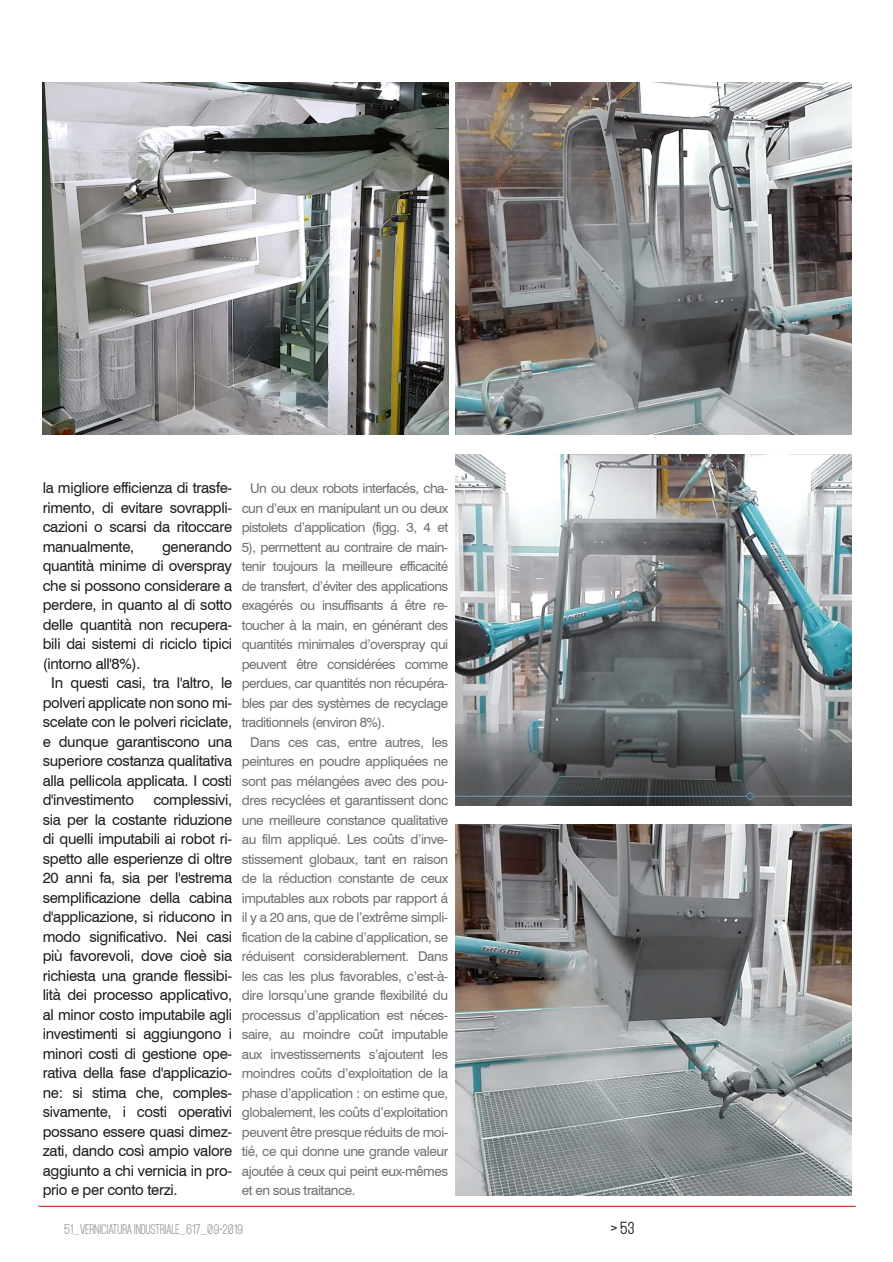
<style>
.page{position:relative;width:893px;height:1262px;background:#fff}
.page>*{position:absolute;margin:0;border:0;box-sizing:border-box;transform-origin:0 0}
.TESTO_ITA{font:15px/19.5px "Swiss 721 BT";letter-spacing:-.02em;color:#1d1d1b;text-align:justify}
.Numero_Pagina_DX{font:15px "Mohave";color:#1d1d1b}
.TESTO_ENG{font:13.5px/19.5px "Swiss 721 BT";letter-spacing:-.035em;color:#70706f;text-align:justify}
.t1{font:12px "Mohave";letter-spacing:-.03em;color:#9d9d9d}
</style>
<div class="page">
<hr style="left:38px;top:1206px;width:817px;height:1px;background:#c00e0e">
<img style="left:43px;top:83px;width:405px;height:351px">
<img style="left:455px;top:83px;width:396px;height:351px">
<img style="left:455px;top:454px;width:396px;height:351px">
<img style="left:455px;top:824px;width:396px;height:371px">
<p class="TESTO_ITA" style="left:43px;top:478px;width:191px">la migliore efficienza di trasfe&shy;rimento, di evitare sovrappli&shy;cazioni o scarsi da ritoccare manualmente,</p>
<p class="TESTO_ITA" style="left:43px;top:536px;width:191px;text-indent:119px">generando quantità minime di overspray che si possono considerare a perdere, in quanto al di sotto delle quantità non recupera&shy;bili dai sistemi di riciclo tipici (intorno all'8%).</p>
<p class="TESTO_ITA" style="left:43px;top:673px;width:191px;text-indent:9px">In questi casi, tra l'altro, le polveri applicate non sono mi&shy;scelate con le polveri riciclate, e dunque garantiscono una superiore costanza qualitativa alla pellicola applicata. I costi d'investimento</p>
<p class="TESTO_ITA" style="left:43px;top:790px;width:191px;text-indent:110px">complessivi, sia per la costante riduzione di quelli imputabili ai robot ri&shy;spetto alle esperienze di oltre 20 anni fa, sia per l'estrema semplificazione della cabina d'applicazione, si riducono in modo significativo. Nei casi più favorevoli, dove cioè sia richiesta una grande flessibi&shy;lità dei processo applicativo, al minor costo imputabile agli investimenti si aggiungono i minori costi di gestione ope&shy;rativa della fase d'applicazio&shy;ne: si stima che, comples&shy;sivamente, i costi operativi possano essere quasi dimez&shy;zati, dando così ampio valore aggiunto a chi vernicia in pro&shy;prio e per conto terzi.</p>
<p class="TESTO_ENG" style="left:241px;top:478px;width:208px;text-indent:9px">Un ou deux robots interfacés, cha&shy;cun d’eux en manipulant un ou deux pistolets d’application (figg. 3, 4 et 5), permettent au contraire de main&shy;tenir toujours la meilleure efficacité de transfert, d’éviter des applications exagérés ou insuffisants á être re&shy;toucher à la main, en générant des quantités minimales d’overspray qui peuvent être considérées comme perdues, car quantités non récupéra&shy;bles par des systèmes de recyclage traditionnels (environ 8%).</p>
<p class="TESTO_ENG" style="left:241px;top:732px;width:208px;text-indent:9px">Dans ces cas, entre autres, les peintures en poudre appliquées ne sont pas mélangées avec des pou&shy;dres recyclées et garantissent donc une meilleure constance qualitative au film appliqué. Les coûts d’inve&shy;stissement globaux, tant en raison de la réduction constante de ceux imputables aux robots par rapport á il y a 20 ans, que de l’extrême simpli&shy;fication de la cabine d’application, se réduisent considerablement. Dans les cas les plus favorables, c’est-à&shy;dire lorsqu’une grande flexibilité du processus d’application est néces&shy;saire, au moindre coût imputable aux investissements s’ajoutent les moindres coûts d’exploitation de la phase d’application : on estime que, globalement, les coûts d’exploitation peuvent être presque réduits de moi&shy;tié, ce qui donne une grande valeur ajoutée à ceux qui peint eux-mêmes et en sous traitance.</p>
<p class="t1" style="left:64px;top:1221px;width:181px">51_VERNICIATURA INDUSTRIALE_617_09•2019</p>
<p class="Numero_Pagina_DX" style="left:610px;top:1219px;width:25px">&gt; 53</p>
</div>
